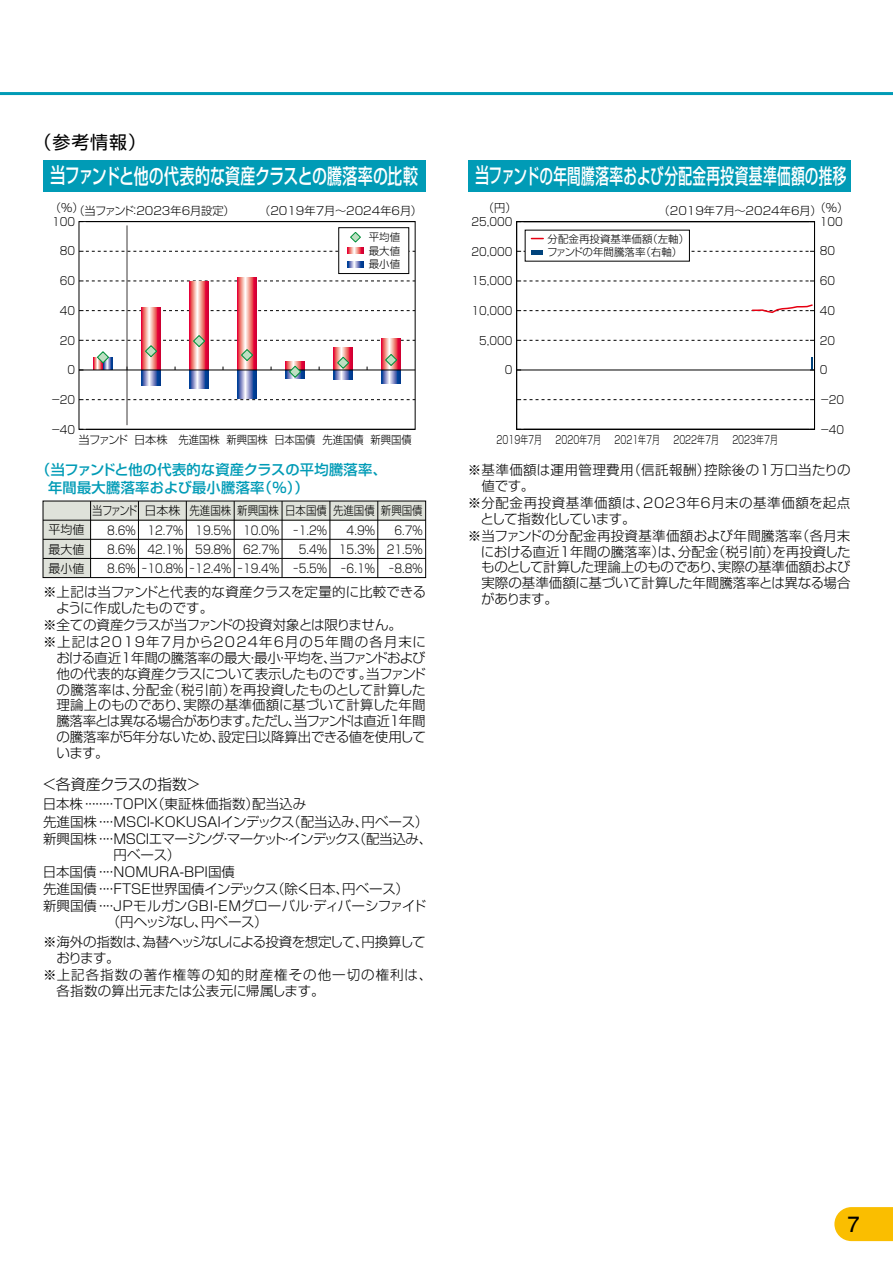
<style>
.page{position:relative;width:893px;height:1263px;background:#fff}
.page>*{position:absolute;margin:0;border:0;box-sizing:border-box;transform-origin:0 0}
.t1{font:500 21px "Shin Go Pro";letter-spacing:.01em;color:#fff;scale:.65 1}
.t2{font:500 21px "Shin Go Pro";letter-spacing:-.01em;color:#fff;scale:.71 1}
.t3{font:700 21px "Futo Go B101 Pro";color:#000}
.t4{font:18px "Shin Go Pro";color:#000}
.t5{font:300 15px "Shin Go Pro";letter-spacing:-.02em;color:#000}
.t6{font:500 14.25px/18px "Shin Go Pro";letter-spacing:.02em;color:#009bb6}
.t7{font:300 13.5px/15.8px "Shin Go Pro";color:#000}
.t8{font:300 13.5px/20.2px "Shin Go Pro";letter-spacing:-.04em;color:#000}
.t9{font:300 13.5px/15.8px "Shin Go Pro";letter-spacing:.045em;color:#000}
.t10{font:300 13.5px/15.8px "Shin Go Pro";letter-spacing:.03em;color:#000}
.t11{font:300 13.5px/17.2px "Shin Go Pro";letter-spacing:.075em;color:#000}
.t12{font:300 12px/19.2px "Shin Go Pr 5";color:#000;text-align:justify;scale:.85 1}
.t13{font:300 12px "Shin Go Pr 5";color:#000;scale:.86 1}
.t14{font:300 12px/19.2px "Shin Go Pr 5";color:#000;text-align:center;scale:.5 1}
.t15{font:300 12px/19.2px "Shin Go Pr 5";color:#000;text-align:justify}
.t16{font:300 11.25px "Shin Go Pr 5";color:#000}
.t17{font:300 11.25px "Shin Go Pr 5";color:#000;scale:.9 1}
.t18{font:300 11.25px "Shin Go Pr 5";color:#000;scale:.7 1}
.t19{font:300 11.25px "Shin Go Pro";color:#000}
.t20{font:300 11.25px "Shin Go Pro";color:#000;scale:.9 1}
.t21{font:300 10.5px/13.5px "Shin Go Pr 5";color:#000}
.t22{font:300 10.5px/13.5px "Shin Go Pro";color:#000;text-align:justify}
</style>
<div class="page">
<svg style="left:381px;top:379px;width:20px;height:4px"></svg>
<svg style="left:237px;top:379px;width:20px;height:20px"></svg>
<svg style="left:189px;top:379px;width:20px;height:9px"></svg>
<svg style="left:141px;top:379px;width:20px;height:7px"></svg>
<svg style="left:237px;top:277px;width:20px;height:57px"></svg>
<svg style="left:189px;top:282px;width:20px;height:52px"></svg>
<svg style="left:141px;top:307px;width:20px;height:27px"></svg>
<svg style="left:834px;top:1207px;width:59px;height:34px;background:#fac212"></svg>
<hr style="left:0;top:92px;width:893px;height:3px;background:#009bb6">
<div style="left:43px;top:160px;width:383px;height:32px;background:#009bb6"></div>
<svg style="left:81px;top:399px;width:332px;height:1px"></svg>
<svg style="left:81px;top:310px;width:332px;height:1px"></svg>
<svg style="left:81px;top:281px;width:332px;height:1px"></svg>
<svg style="left:81px;top:251px;width:332px;height:1px"></svg>
<hr style="left:127px;top:225px;width:1px;height:200px;background:#3e3a39">
<div style="left:339px;top:228px;width:70px;height:46px;background:#fff"></div>
<div style="left:338px;top:227px;width:71px;height:47px;border:1px solid #000"></div>
<svg style="left:348px;top:248px;width:15px;height:5px"></svg>
<svg style="left:348px;top:261px;width:15px;height:6px"></svg>
<svg style="left:350px;top:232px;width:11px;height:11px"></svg>
<svg style="left:81px;top:334px;width:332px;height:45px"></svg>
<div style="left:79px;top:221px;width:336px;height:209px;border:1px solid #000"></div>
<svg style="left:518px;top:340px;width:295px;height:1px"></svg>
<svg style="left:518px;top:399px;width:295px;height:1px"></svg>
<svg style="left:518px;top:281px;width:295px;height:1px"></svg>
<svg style="left:518px;top:251px;width:295px;height:1px"></svg>
<div style="left:516px;top:221px;width:299px;height:209px;border:1px solid #000"></div>
<div style="left:525px;top:230px;width:164px;height:31px;background:#fff"></div>
<div style="left:531px;top:250px;width:12px;height:5px;background:#00437c"></div>
<svg style="left:531px;top:238px;width:12px;height:1px"></svg>
<div style="left:468px;top:160px;width:382px;height:32px;background:#009bb6"></div>
<div style="left:43px;top:501px;width:48px;height:77px;background:#dfe2da"></div>
<div style="left:43px;top:501px;width:383px;height:19px;background:#dfe2da"></div>
<div style="left:43px;top:501px;width:383px;height:77px;border:1px solid #000"></div>
<hr style="left:90px;top:501px;width:1px;height:77px;background:#000">
<hr style="left:138px;top:501px;width:1px;height:77px;background:#000">
<hr style="left:186px;top:501px;width:1px;height:77px;background:#000">
<hr style="left:234px;top:501px;width:1px;height:77px;background:#000">
<hr style="left:282px;top:501px;width:1px;height:77px;background:#000">
<hr style="left:330px;top:501px;width:1px;height:77px;background:#000">
<hr style="left:377px;top:501px;width:1px;height:77px;background:#000">
<hr style="left:43px;top:520px;width:383px;height:1px;background:#000">
<hr style="left:43px;top:539px;width:383px;height:1px;background:#000">
<hr style="left:43px;top:558px;width:383px;height:1px;background:#000">
<svg style="left:810px;top:357px;width:4px;height:13px"></svg>
<svg style="left:517px;top:303px;width:297px;height:11px"></svg>
<hr style="left:517px;top:370px;width:297px;height:1px;background:#000">
<h2 class="t4" style="left:34px;top:127px;width:114px">（参考情報）</h2>
<h1 class="t2" style="left:50px;top:159px;width:519px">当ファンドと他の代表的な資産クラスとの騰落率の比較</h1>
<p class="t19" style="left:50px;top:199px;width:35px">（％）</p>
<p class="t16" style="left:259px;top:202px;width:165px">（2019年7月～2024年6月）</p>
<p class="t16" style="left:73px;top:202px;width:163px">（当ファンド：2023年6月設定）</p>
<p class="t20" style="left:52px;top:212px;width:27px">100</p>
<p class="t20" style="left:60px;top:242px;width:19px">80</p>
<p class="t20" style="left:60px;top:272px;width:19px">60</p>
<p class="t20" style="left:60px;top:301px;width:19px">40</p>
<p class="t20" style="left:60px;top:331px;width:19px">20</p>
<p class="t20" style="left:68px;top:361px;width:10px">0</p>
<p class="t20" style="left:51px;top:390px;width:29px">－20</p>
<p class="t22" style="left:369px;top:229px;width:33px">平均値最大値最小値</p>
<p class="t20" style="left:51px;top:420px;width:29px">－40</p>
<p class="t19" style="left:79px;top:430px;width:335px">当ファンド日本株 先進国株 新興国株 日本国債 先進国債 新興国債</p>
<p class="t6" style="left:48px;top:459px;width:340px;text-indent:-12px">（当ファンドと他の代表的な資産クラスの平均騰落率、年間最大騰落率および最小騰落率（％））</p>
<p class="t13" style="left:92px;top:501px;width:386px">当ファンド 日本株 先進国株新興国株日本国債先進国債新興国債</p>
<p class="t15" style="left:48px;top:519px;width:37px">平均値最大値最小値</p>
<p class="t12" style="left:107px;top:519px;width:35px">8.6% 8.6% 8.6%</p>
<p class="t12" style="left:141px;top:519px;width:51px;text-align:center">12.7%<br>42.1%－10.8%</p>
<p class="t12" style="left:189px;top:519px;width:51px;text-align:center">19.5%<br>59.8%－12.4%</p>
<p class="t12" style="left:237px;top:519px;width:51px;text-align:center">10.0%<br>62.7%－19.4%</p>
<p class="t14" style="left:293px;top:519px;width:70px">－1.2%<br>5.4%－5.5%</p>
<p class="t12" style="left:339px;top:519px;width:44px;text-indent:8px">4.9% 15.3%－6.1%</p>
<p class="t12" style="left:387px;top:519px;width:44px;text-indent:8px">6.7% 21.5%－8.8%</p>
<p class="t7" style="left:43px;top:582px;width:385px">※上記は当ファンドと代表的な資産クラスを定量的に比較できる</p>
<p class="t7" style="left:43px;top:597px;width:385px;line-height:17.2px;text-indent:13px">ように作成したものです。<br>※全ての資産クラスが当ファンドの投資対象とは限りません。<br>※上記は2019年7月から2024年6月の5年間の各月末に</p>
<p class="t7" style="left:56px;top:648px;width:371px;text-align:justify">おける直近1年間の騰落率の最大・最小・平均を、当ファンドおよび他の代表的な資産クラスについて表示したものです。当ファンドの騰落率は、分配金（税引前）を再投資したものとして計算した理論上のものであり、実際の基準価額に基づいて計算した年間騰落率とは異なる場合があります。ただし、当ファンドは直近１年間の騰落率が５年分ないため、設定日以降算出できる値を使用しています。</p>
<p class="t5" style="left:42px;top:772px;width:160px">＜各資産クラスの指数＞</p>
<p class="t7" style="left:43px;top:794px;width:391px;line-height:17.2px">日本株・・・・・・・・TOPIX（東証株価指数）配当込み<br>先進国株・・・・MSCI-KOKUSAIインデックス（配当込み、円ベース）新興国株・・・・MSCIエマージング・マーケット・インデックス（配当込み、</p>
<p class="t7" style="left:43px;top:844px;width:385px;line-height:17.2px;text-indent:71px">円ベース）<br>日本国債・・・・NOMURA-BPI国債<br>先進国債・・・・FTSE世界国債インデックス（除く日本、円ベース）<br>新興国債・・・・JPモルガンGBI-EMグローバル・ディバーシファイド</p>
<p class="t8" style="left:43px;top:910px;width:384px;text-indent:64px">（円ヘッジなし、円ベース）<br>※海外の指数は、為替ヘッジなしによる投資を想定して、円換算して</p>
<p class="t11" style="left:43px;top:948px;width:391px;text-indent:13px">おります。<br>※上記各指数の著作権等の知的財産権その他一切の権利は、</p>
<p class="t7" style="left:56px;top:981px;width:270px">各指数の算出元または公表元に帰属します。</p>
<h1 class="t1" style="left:475px;top:159px;width:573px">当ファンドの年間騰落率および分配金再投資基準価額の推移</h1>
<p class="t16" style="left:483px;top:199px;width:35px">（円）</p>
<p class="t16" style="left:815px;top:199px;width:35px">（％）</p>
<p class="t16" style="left:658px;top:202px;width:165px">（2019年7月～2024年6月）</p>
<p class="t17" style="left:471px;top:212px;width:47px">25,000</p>
<p class="t17" style="left:820px;top:212px;width:27px">100</p>
<p class="t17" style="left:820px;top:242px;width:19px">80</p>
<p class="t17" style="left:820px;top:272px;width:19px">60</p>
<p class="t17" style="left:820px;top:301px;width:19px">40</p>
<p class="t17" style="left:820px;top:331px;width:19px">20</p>
<p class="t17" style="left:820px;top:361px;width:10px">0</p>
<p class="t17" style="left:820px;top:390px;width:29px">－20</p>
<p class="t17" style="left:820px;top:420px;width:29px">－40</p>
<p class="t21" style="left:547px;top:231px;width:144px">分配金再投資基準価額（左軸）ファンドの年間騰落率（右軸）</p>
<p class="t17" style="left:471px;top:242px;width:47px">20,000</p>
<p class="t17" style="left:471px;top:272px;width:47px">15,000</p>
<p class="t17" style="left:471px;top:301px;width:47px">10,000</p>
<p class="t17" style="left:479px;top:331px;width:39px">5,000</p>
<p class="t17" style="left:505px;top:361px;width:10px">0</p>
<p class="t18" style="left:496px;top:430px;width:404px">2019年7月 2020年7月 2021年7月 2022年7月 2023年7月</p>
<p class="t10" style="left:481px;top:460px;width:371px;text-indent:-14px">※基準価額は運用管理費用（信託報酬）控除後の1万口当たりの値です。</p>
<p class="t9" style="left:481px;top:493px;width:371px;text-indent:-13px">※分配金再投資基準価額は、2023年6月末の基準価額を起点として指数化しています。</p>
<p class="t7" style="left:481px;top:526px;width:371px;text-align:justify;text-indent:-13px">※当ファンドの分配金再投資基準価額および年間騰落率（各月末における直近1年間の騰落率）は、分配金（税引前）を再投資したものとして計算した理論上のものであり、実際の基準価額および実際の基準価額に基づいて計算した年間騰落率とは異なる場合</p>
<p class="t7" style="left:481px;top:589px;width:78px">があります。</p>
<h1 class="t3" style="left:848px;top:1207px;width:13px">7</h1>
</div>
